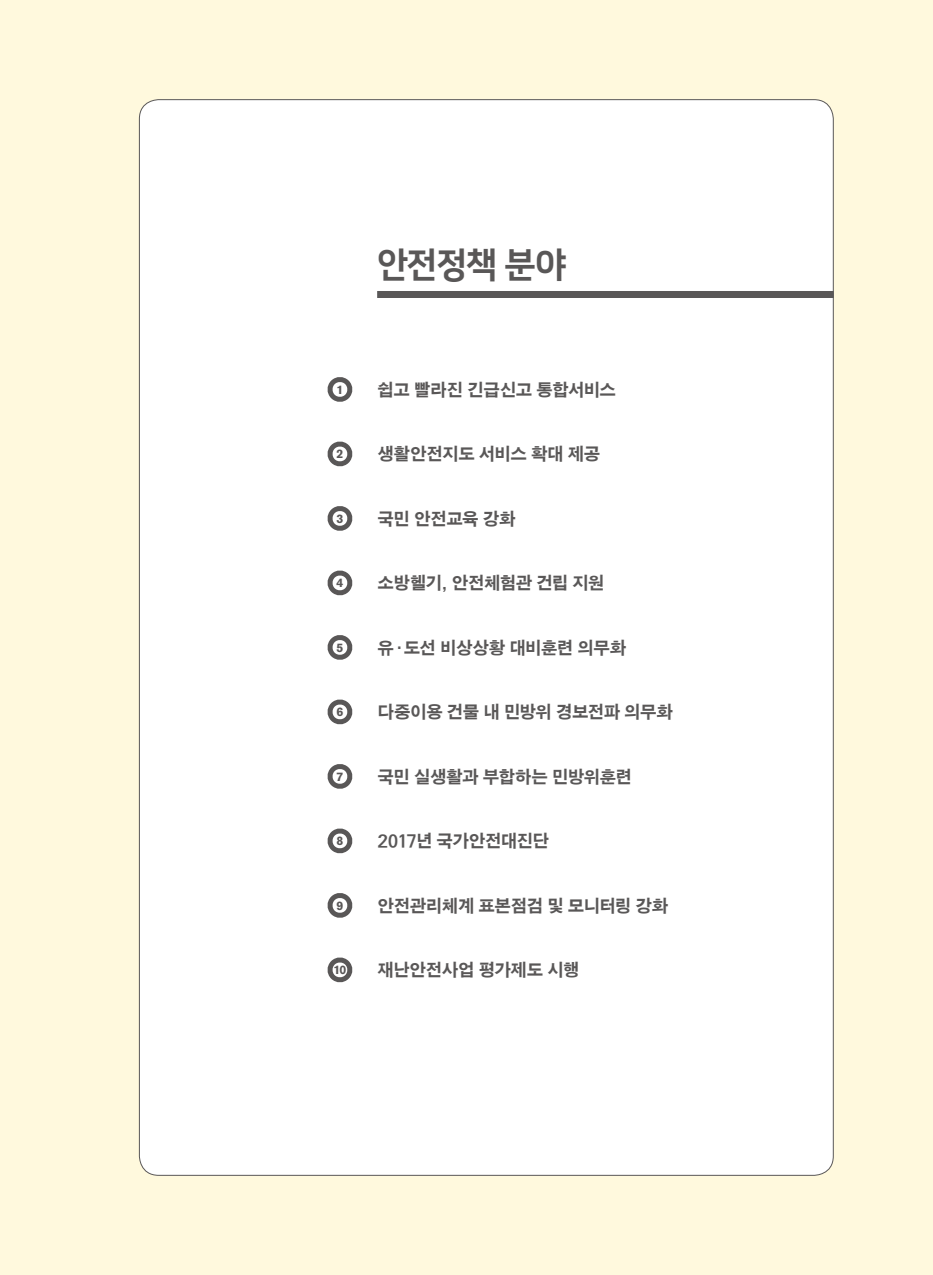
<style>
.page{position:relative;width:933px;height:1275px;background:#fff9dd}
.page>*{position:absolute;margin:0;border:0;box-sizing:border-box;transform-origin:0 0}
.t1{font:35px "Nanum Square OTFEB";letter-spacing:-.04em;color:#595757}
.t2{font:17.5px "SM3 K Gothic";letter-spacing:-.07em;color:#595757}
.t3{font:700 12.25px "Akzidenz Grotesk BQ";color:#595757}
</style>
<div class="page">
<div style="left:139px;top:100px;width:694px;height:1075px;background:#fff;border-radius:19px"></div>
<div style="left:377px;top:291px;width:456px;height:7px;background:#595757"></div>
<svg style="left:327px;top:377px;width:26px;height:25px"></svg>
<svg style="left:327px;top:441px;width:26px;height:26px"></svg>
<svg style="left:327px;top:506px;width:26px;height:25px"></svg>
<svg style="left:327px;top:570px;width:26px;height:26px"></svg>
<svg style="left:327px;top:635px;width:26px;height:25px"></svg>
<svg style="left:327px;top:699px;width:26px;height:26px"></svg>
<svg style="left:327px;top:764px;width:26px;height:25px"></svg>
<svg style="left:327px;top:828px;width:26px;height:26px"></svg>
<svg style="left:327px;top:893px;width:26px;height:25px"></svg>
<svg style="left:327px;top:957px;width:26px;height:26px"></svg>
<h1 class="t1" style="left:377px;top:246px;width:191px">안전정책 분야</h1>
<p class="t3" style="left:336px;top:382px;width:8px">1</p>
<p class="t2" style="left:377px;top:380px;width:241px">쉽고 빨라진 긴급신고 통합서비스</p>
<p class="t3" style="left:336px;top:447px;width:8px">2</p>
<p class="t2" style="left:377px;top:445px;width:225px">생활안전지도 서비스 확대 제공</p>
<p class="t3" style="left:336px;top:511px;width:8px">3</p>
<p class="t2" style="left:377px;top:509px;width:140px">국민 안전교육 강화</p>
<p class="t3" style="left:336px;top:576px;width:8px">4</p>
<p class="t2" style="left:377px;top:574px;width:229px">소방헬기, 안전체험관 건립 지원</p>
<p class="t3" style="left:336px;top:640px;width:8px">5</p>
<p class="t2" style="left:377px;top:638px;width:251px">유·도선 비상상황 대비훈련 의무화</p>
<p class="t3" style="left:336px;top:705px;width:8px">6</p>
<p class="t2" style="left:377px;top:703px;width:298px">다중이용 건물 내 민방위 경보전파 의무화</p>
<p class="t3" style="left:336px;top:769px;width:8px">7</p>
<p class="t2" style="left:377px;top:767px;width:257px">국민 실생활과 부합하는 민방위훈련</p>
<p class="t3" style="left:336px;top:834px;width:8px">8</p>
<p class="t2" style="left:377px;top:832px;width:174px">2017년 국가안전대진단</p>
<p class="t3" style="left:336px;top:898px;width:8px">9</p>
<p class="t2" style="left:377px;top:896px;width:293px">안전관리체계 표본점검 및 모니터링 강화</p>
<p class="t3" style="left:333px;top:963px;width:14px">10</p>
<p class="t2" style="left:377px;top:961px;width:204px">재난안전사업 평가제도 시행</p>
</div>
